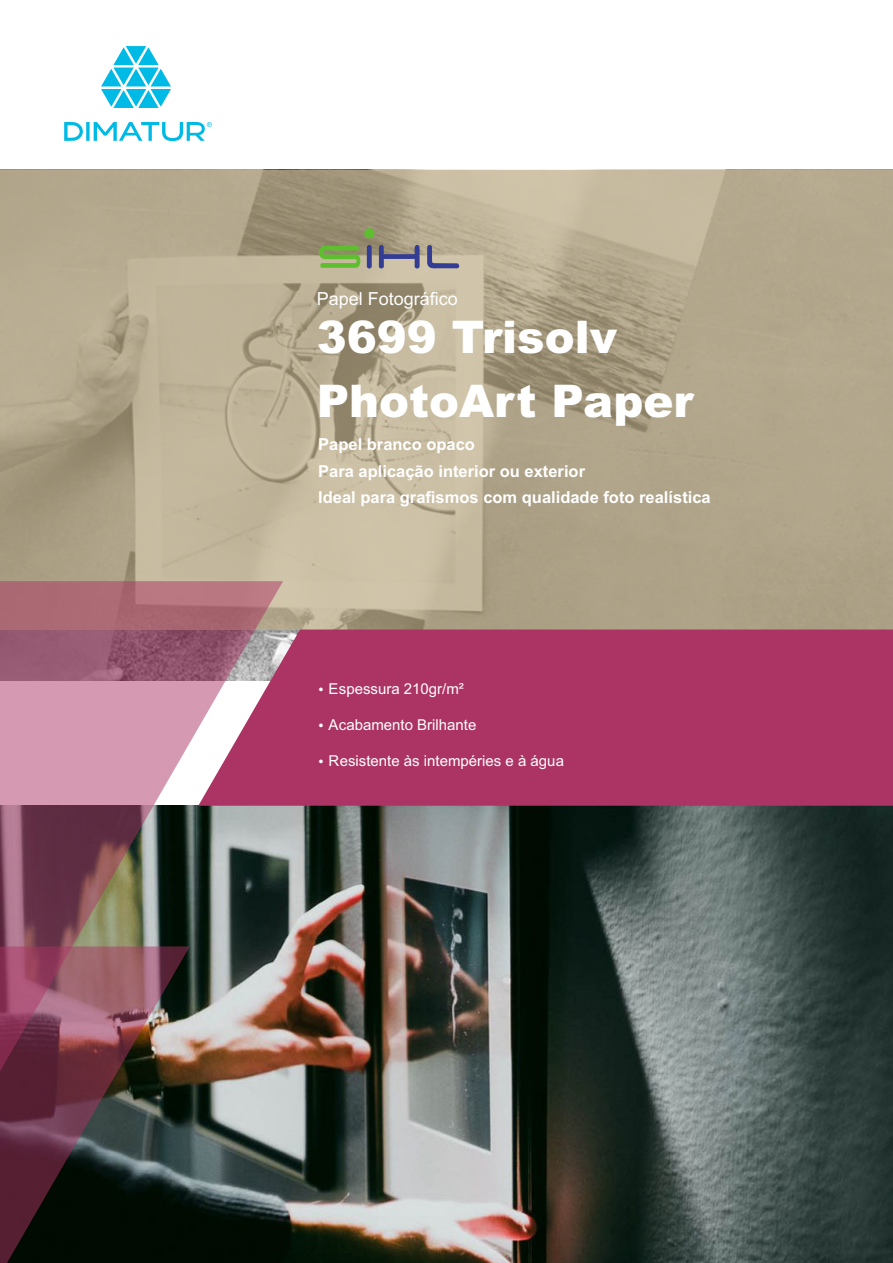
<style>
.page{position:relative;width:893px;height:1263px;background:#fff}
.page>*{position:absolute;margin:0;border:0;box-sizing:border-box;transform-origin:0 0}
.t1{font:900 45px/63.4px "Arial";color:#fff}
.t2{font:18px "Arial";color:#fff}
.t3{font:700 16.5px/26.5px "Arial";color:#fff}
.t4{font:15px "Arial";color:#fff}
</style>
<div class="page">
<img style="left:190px;top:806px;width:703px;height:457px">
<div style="left:0;top:170px;width:893px;height:459px;background:#bfae88;opacity:.7"></div>
<svg style="left:101px;top:46px;width:70px;height:62px"></svg>
<svg style="left:86px;top:122px;width:4px;height:19px"></svg>
<svg style="left:64px;top:122px;width:19px;height:19px"></svg>
<svg style="left:94px;top:122px;width:118px;height:19px"></svg>
<div style="left:283px;top:629px;width:610px;height:177px;background:#ac3464"></div>
<svg style="left:0;top:1197px;width:190px;height:66px;background:#0c0d08"></svg>
<img style="left:0;top:581px;width:283px;height:616px">
<svg style="left:319px;top:246px;width:43px;height:22px"></svg>
<div style="left:367px;top:245px;width:5px;height:24px;background:#333d93;border-radius:2px"></div>
<div style="left:364px;top:228px;width:10px;height:10px;background:#5ebf2e;border-radius:50%"></div>
<svg style="left:379px;top:245px;width:41px;height:24px"></svg>
<svg style="left:427px;top:245px;width:34px;height:24px"></svg>
<svg style="left:319px;top:687px;width:4px;height:4px"></svg>
<svg style="left:319px;top:723px;width:4px;height:4px"></svg>
<svg style="left:319px;top:759px;width:4px;height:4px"></svg>
<p class="t2" style="left:317px;top:292px;width:143px">Papel Fotográfico</p>
<h1 class="t1" style="left:317px;top:310px;width:378px">3699 Trisolv<br>PhotoArt Paper</h1>
<p class="t3" style="left:318px;top:433px;width:394px">Papel branco opaco<br>Para aplicação interior ou exterior<br>Ideal para grafismos com qualidade foto realística</p>
<p class="t4" style="left:329px;top:683px;width:137px">Espessura 210gr/m²</p>
<p class="t4" style="left:329px;top:719px;width:149px">Acabamento Brilhante</p>
<p class="t4" style="left:329px;top:754px;width:237px">Resistente às intempéries e à água</p>
</div>
